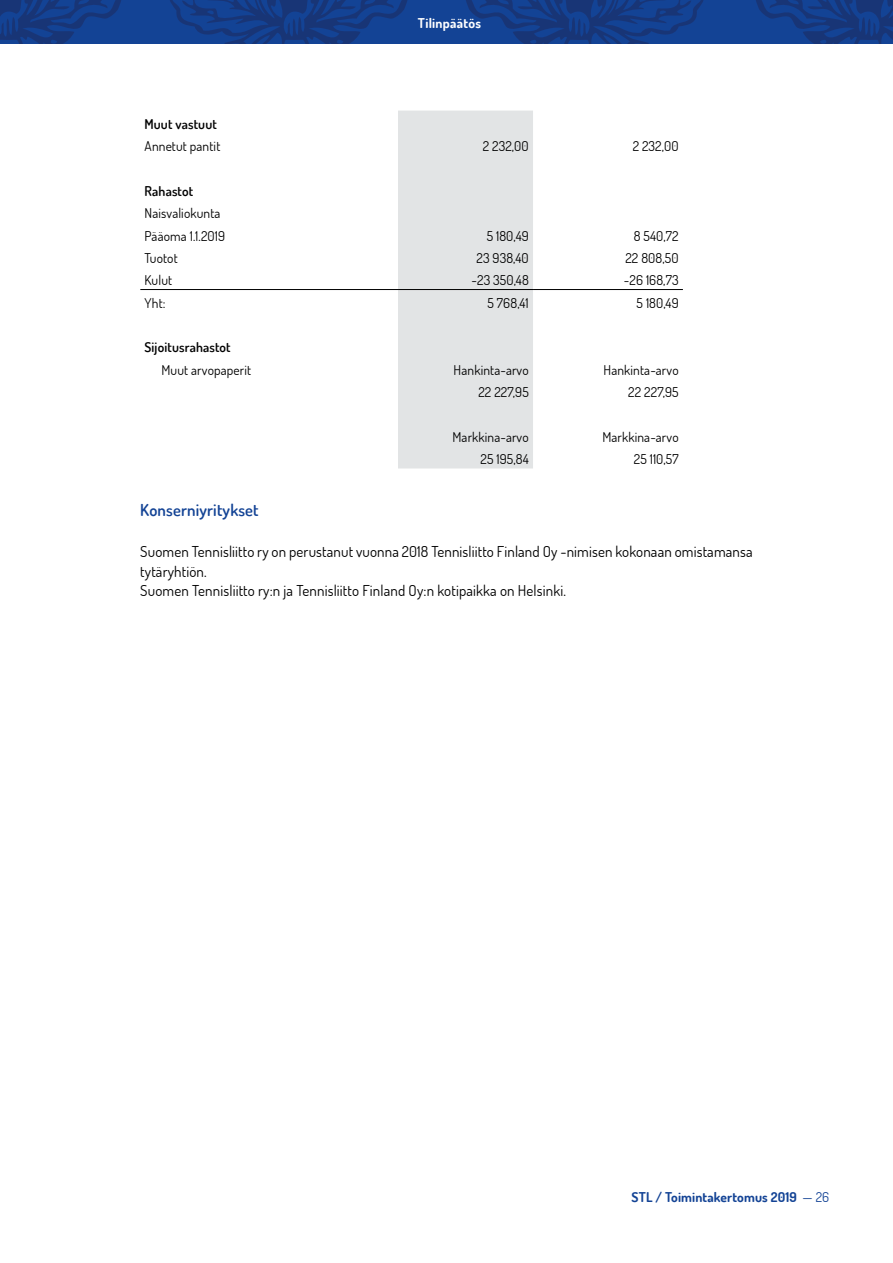
<style>
.page{position:relative;width:893px;height:1263px;background:#fff}
.page>*{position:absolute;margin:0;border:0;box-sizing:border-box;transform-origin:0 0}
.t1{font:600 16.5px "Dosis";letter-spacing:.01em;color:#134395}
.t2{font:15px/19.5px "Dosis";letter-spacing:.01em;color:#000}
.t3{font:13.5px/22.4px "Dosis";letter-spacing:.01em;color:#000}
.t4{font:600 13.5px "Dosis";letter-spacing:.01em;color:#000}
.t5{font:700 13.5px "Dosis";letter-spacing:.01em;color:#134395}
.t6{font:700 13.5px "Dosis";letter-spacing:.02em;color:#fff}
.s1{font-weight:400}
</style>
<div class="page">
<svg style="left:0;top:0;width:893px;height:44px;background:#143e8a"></svg>
<div style="left:398px;top:111px;width:135px;height:357px;background:#e2e4e5"></div>
<hr style="left:140px;top:289px;width:258px;height:1px;background:#000">
<hr style="left:398px;top:289px;width:135px;height:1px;background:#000">
<hr style="left:533px;top:289px;width:150px;height:1px;background:#000">
<p class="t6" style="left:418px;top:14px;width:65px">Tilinpäätös</p>
<p class="t4" style="left:145px;top:115px;width:74px">Muut vastuut</p>
<p class="t3" style="left:145px;top:135px;width:77px">Annetut pantit</p>
<p class="t3" style="left:483px;top:135px;width:47px">2 232,00</p>
<p class="t3" style="left:633px;top:135px;width:47px">2 232,00</p>
<p class="t4" style="left:145px;top:182px;width:50px">Rahastot</p>
<p class="t3" style="left:145px;top:202px;width:82px">Naisvaliokunta<br>Pääoma 1.1.2019</p>
<p class="t3" style="left:487px;top:224px;width:44px">5 180,49</p>
<p class="t3" style="left:634px;top:224px;width:46px">8 540,72</p>
<p class="t3" style="left:145px;top:246px;width:35px">Tuotot</p>
<p class="t3" style="left:476px;top:246px;width:54px">23 938,40</p>
<p class="t3" style="left:625px;top:246px;width:55px">22 808,50</p>
<p class="t3" style="left:145px;top:269px;width:29px">Kulut</p>
<p class="t3" style="left:471px;top:269px;width:59px">-23 350,48</p>
<p class="t3" style="left:624px;top:269px;width:56px">-26 168,73</p>
<p class="t3" style="left:145px;top:291px;width:23px">Yht:</p>
<p class="t3" style="left:488px;top:291px;width:43px">5 768,41</p>
<p class="t3" style="left:637px;top:291px;width:44px">5 180,49</p>
<p class="t4" style="left:145px;top:339px;width:88px">Sijoitusrahastot</p>
<p class="t3" style="left:162px;top:358px;width:91px">Muut arvopaperit</p>
<p class="t3" style="left:454px;top:358px;width:77px">Hankinta-arvo</p>
<p class="t3" style="left:603px;top:358px;width:77px">Hankinta-arvo</p>
<p class="t3" style="left:478px;top:381px;width:52px">22 227,95</p>
<p class="t3" style="left:628px;top:381px;width:52px">22 227,95</p>
<p class="t3" style="left:452px;top:425px;width:78px">Markkina-arvo</p>
<p class="t3" style="left:602px;top:425px;width:78px">Markkina-arvo</p>
<p class="t3" style="left:481px;top:448px;width:50px">25 195,84</p>
<p class="t3" style="left:634px;top:448px;width:46px">25 110,57</p>
<p class="t1" style="left:140px;top:499px;width:120px">Konserniyritykset</p>
<p class="t2" style="left:140px;top:541px;width:614px">Suomen Tennisliitto ry on perustanut vuonna 2018 Tennisliitto Finland Oy -nimisen kokonaan omistamansa tytäryhtiön.<br>Suomen Tennisliitto ry:n ja Tennisliitto Finland Oy:n kotipaikka on Helsinki.</p>
<p class="t5" style="left:632px;top:1189px;width:199px">STL / Toimintakertomus 2019 <span class="s1">— 26</span></p>
</div>
